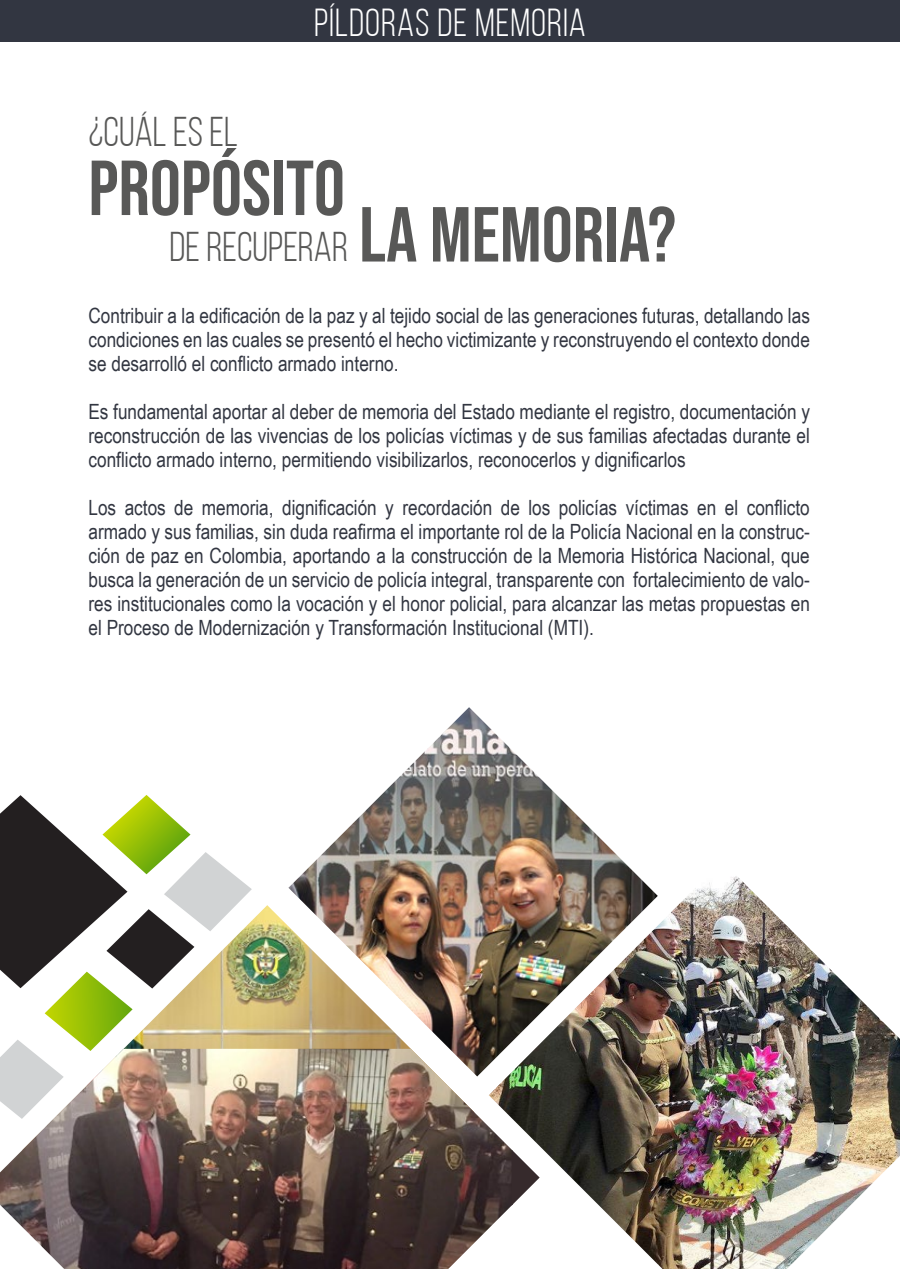
<style>
.page{position:relative;width:900px;height:1269px;background:#fff}
.page>*{position:absolute;margin:0;border:0;box-sizing:border-box;transform-origin:0 0}
.t1{font:77.7px "Bebas Neue";color:#585857}
.t2{font:41.55px "Bebas Neue";color:#585857}
.t3{font:39px "Bebas Neue";letter-spacing:.025em;color:#fff}
.t4{font:21px/24px "Arial Narrow";color:#323641;text-align:justify}
.s1{font-size:77.7px}
</style>
<div class="page">
<div style="left:0;top:0;width:900px;height:42px;background:#323641"></div>
<img style="left:252px;top:905px;width:36px;height:144px">
<img style="left:0;top:1049px;width:489px;height:220px">
<img style="left:489px;top:876px;width:411px;height:393px">
<img style="left:288px;top:707px;width:370px;height:370px">
<svg style="left:0;top:795px;width:252px;height:324px"></svg>
<h2 class="t2" style="left:88px;top:109px;width:151px">¿CUÁL ES EL</h2>
<h3 class="t3" style="left:314px;top:1px;width:273px">PÍLDORAS DE MEMORIA</h3>
<h1 class="t1" style="left:88px;top:144px;width:258px">PROPÓSITO</h1>
<h2 class="t2" style="left:170px;top:225px;width:508px">DE RECUPERAR <span class="s1">LA MEMORIA?</span></h2>
<p class="t4" style="left:88px;top:302px;width:723px">Contribuir a la edificación de la paz y al tejido social de las generaciones futuras, detallando las condiciones en las cuales se presentó el hecho victimizante y reconstruyendo el contexto donde se desarrolló el conflicto armado interno.</p>
<p class="t4" style="left:88px;top:398px;width:723px">Es fundamental aportar al deber de memoria del Estado mediante el registro, documentación y reconstrucción de las vivencias de los policías víctimas y de sus familias afectadas durante el conflicto armado interno, permitiendo visibilizarlos, reconocerlos y dignificarlos</p>
<p class="t4" style="left:88px;top:494px;width:723px">Los actos de memoria, dignificación y recordación de los policías víctimas en el conflicto armado y sus familias, sin duda reafirma el importante rol de la Policía Nacional en la construc&shy;ción de paz en Colombia, aportando a la construcción de la Memoria Histórica Nacional, que busca la generación de un servicio de policía integral, transparente con fortalecimiento de valo&shy;res institucionales como la vocación y el honor policial, para alcanzar las metas propuestas en el Proceso de Modernización y Transformación Institucional (MTI).</p>
</div>
